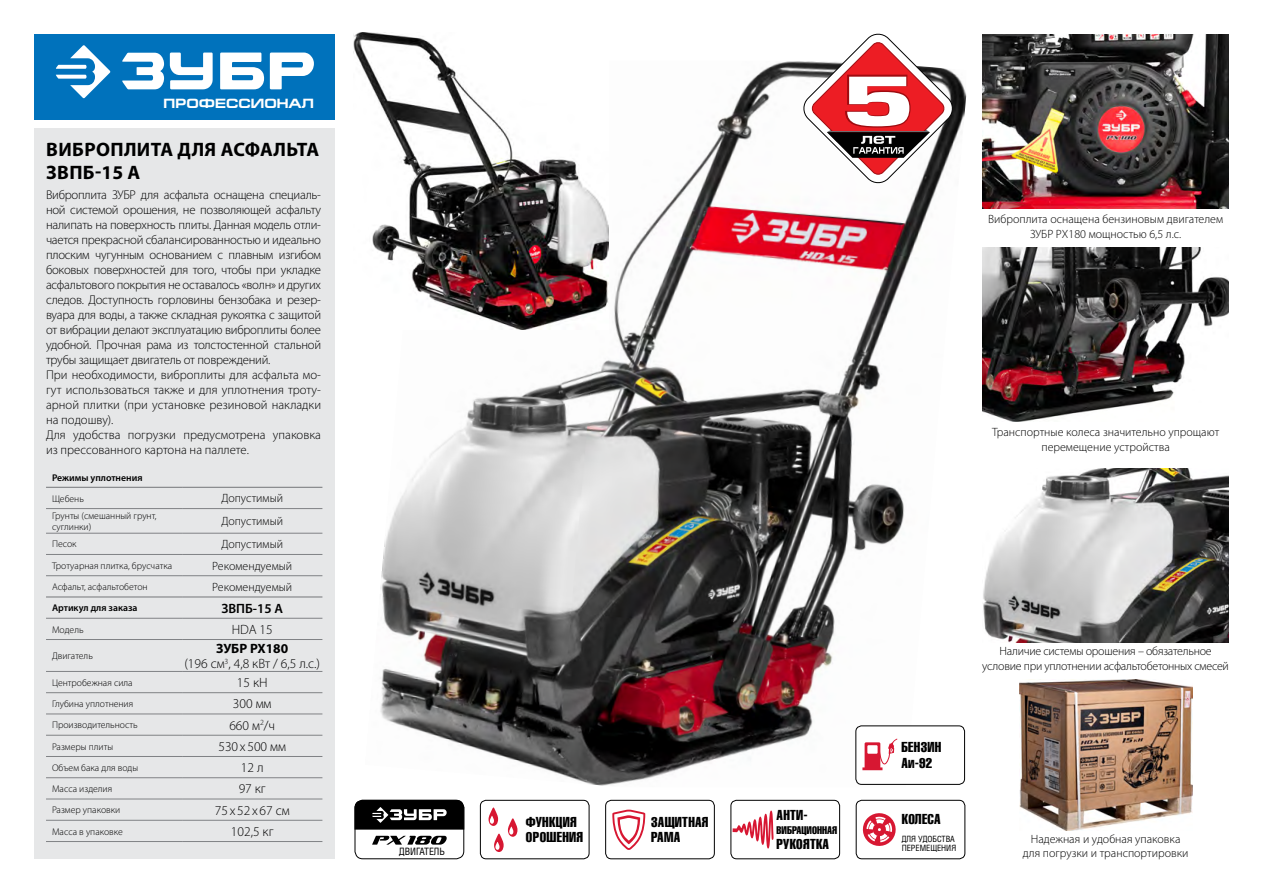
<style>
.page{position:relative;width:1263px;height:893px;background:#fff}
.page>*{position:absolute;margin:0;border:0;box-sizing:border-box;transform-origin:0 0}
.t1{font:700 19.5px/23.4px "Myriad Pro";letter-spacing:.01em;color:#000}
.t2{font:14.1px/15.3px "AG Letterica Compressed";letter-spacing:.025em;color:#000}
.t3{font:300 13.5px/15px "Myriad Pro";color:#000;text-align:center}
.t4{font:700 13.5px "Europe Ext";color:#fff}
.t5{font:300 13.5px "Myriad Pro";letter-spacing:.06em;color:#000}
.t6{font:600 13.5px "Myriad Pro";color:#000}
.t7{font:300 12.75px/15px "Myriad Pro";letter-spacing:-.02em;color:#000}
.t8{font:300 12px/14.4px "Myriad Pro";color:#000;text-align:center}
.t9{font:300 12px/14.4px "Myriad Pro";letter-spacing:-.02em;color:#000;text-align:center}
.t10{font:10.8px "AG Letterica Compressed";letter-spacing:.005em;color:#000}
.t11{font:300 9.75px/10.5px "Myriad Pro";color:#000}
.t12{font:600 9.75px "Myriad Pro";color:#000}
.t13{font:9.75px "AG Letterica Condensed";color:#000}
.t14{font:8.25px/9px "AG Letterica Condensed";color:#000}
.s1{font-weight:700}
</style>
<div class="page">
<img style="left:380px;top:61px;width:586px;height:725px">
<img style="left:354px;top:33px;width:254px;height:296px">
<img style="left:983px;top:468px;width:246px;height:174px">
<img style="left:982px;top:247px;width:247px;height:174px">
<img style="left:982px;top:34px;width:247px;height:174px">
<div style="left:355px;top:800px;width:109px;height:59px;border:1px solid #000;border-radius:8px"></div>
<svg style="left:372px;top:836px;width:75px;height:9px"></svg>
<svg style="left:355px;top:800px;width:109px;height:29px;background:#262626"></svg>
<div style="left:34px;top:34px;width:301px;height:85px;background:#0072bc"></div>
<svg style="left:56px;top:45px;width:258px;height:53px"></svg>
<div style="left:34px;top:128px;width:301px;height:730px;background:#e6e7e8"></div>
<hr style="left:46px;top:508px;width:136px;height:1px;background:#808285">
<hr style="left:182px;top:508px;width:140px;height:1px;background:#808285">
<hr style="left:46px;top:533px;width:136px;height:1px;background:#808285">
<hr style="left:182px;top:533px;width:140px;height:1px;background:#808285">
<hr style="left:46px;top:554px;width:136px;height:1px;background:#808285">
<hr style="left:182px;top:554px;width:140px;height:1px;background:#808285">
<hr style="left:46px;top:575px;width:136px;height:1px;background:#808285">
<hr style="left:182px;top:575px;width:140px;height:1px;background:#808285">
<hr style="left:46px;top:618px;width:136px;height:1px;background:#808285">
<hr style="left:182px;top:618px;width:140px;height:1px;background:#808285">
<hr style="left:46px;top:639px;width:136px;height:1px;background:#808285">
<hr style="left:182px;top:639px;width:140px;height:1px;background:#808285">
<hr style="left:46px;top:671px;width:136px;height:1px;background:#808285">
<hr style="left:182px;top:671px;width:140px;height:1px;background:#808285">
<hr style="left:46px;top:692px;width:136px;height:1px;background:#808285">
<hr style="left:182px;top:692px;width:140px;height:1px;background:#808285">
<hr style="left:46px;top:714px;width:136px;height:1px;background:#808285">
<hr style="left:182px;top:714px;width:140px;height:1px;background:#808285">
<hr style="left:46px;top:735px;width:136px;height:1px;background:#808285">
<hr style="left:182px;top:735px;width:140px;height:1px;background:#808285">
<hr style="left:46px;top:756px;width:136px;height:1px;background:#808285">
<hr style="left:182px;top:756px;width:140px;height:1px;background:#808285">
<hr style="left:46px;top:777px;width:136px;height:1px;background:#808285">
<hr style="left:182px;top:777px;width:140px;height:1px;background:#808285">
<hr style="left:46px;top:799px;width:136px;height:1px;background:#808285">
<hr style="left:182px;top:799px;width:140px;height:1px;background:#808285">
<hr style="left:46px;top:820px;width:136px;height:1px;background:#808285">
<hr style="left:182px;top:820px;width:140px;height:1px;background:#808285">
<hr style="left:46px;top:841px;width:136px;height:1px;background:#808285">
<hr style="left:182px;top:841px;width:140px;height:1px;background:#808285">
<hr style="left:46px;top:487px;width:136px;height:1px;background:#808285">
<hr style="left:182px;top:487px;width:140px;height:1px;background:#808285">
<hr style="left:46px;top:596px;width:136px;height:1px;background:#808285">
<hr style="left:182px;top:596px;width:140px;height:1px;background:#808285">
<div style="left:605px;top:800px;width:109px;height:59px;border:1px solid #000;border-radius:6px"></div>
<svg style="left:612px;top:810px;width:33px;height:40px"></svg>
<div style="left:731px;top:800px;width:109px;height:59px;border:1px solid #000;border-radius:6px"></div>
<svg style="left:732px;top:810px;width:41px;height:39px"></svg>
<div style="left:856px;top:800px;width:109px;height:59px;border:1px solid #000;border-radius:6px"></div>
<svg style="left:862px;top:813px;width:34px;height:33px"></svg>
<img style="left:1019px;top:680px;width:173px;height:150px">
<svg style="left:802px;top:33px;width:152px;height:152px"></svg>
<div style="left:856px;top:726px;width:108px;height:58px;background:#fff;border-radius:6px"></div>
<div style="left:856px;top:726px;width:109px;height:58px;border:1px solid #000;border-radius:6px"></div>
<svg style="left:862px;top:739px;width:35px;height:31px"></svg>
<div style="left:480px;top:800px;width:109px;height:59px;border:1px solid #000;border-radius:6px"></div>
<svg style="left:488px;top:807px;width:29px;height:45px"></svg>
<p class="t4" style="left:138px;top:91px;width:152px">профессионал</p>
<p class="t4" style="left:164px;top:96px;width:152px">профессионал</p>
<h1 class="t1" style="left:46px;top:137px;width:275px">виброплита Для асфальта<br>ЗВПБ</h1>
<h1 class="t1" style="left:95px;top:160px;width:46px">-15 А</h1>
<p class="t7" style="left:46px;top:187px;width:277px">Виброплита ЗУБР для асфальта оснащена специаль&shy;ной системой орошения, не позволяющей асфальту налипать на поверхность плиты. Данная модель отли&shy;чается прекрасной сбалансированностью и идеально плоским чугунным основанием с плавным изгибом боковых поверхностей для того, чтобы при укладке асфальтового покрытия не оставалось «волн» и других следов. Доступность горловины бензобака и резер&shy;вуара для воды, а также складная рукоятка с защитой от вибрации делают эксплуатацию виброплиты более удобной. Прочная рама из толстостенной стальной трубы защищает двигатель от повреждений.<br>При необходимости, виброплиты для асфальта мо&shy;гут использоваться также и для уплотнения троту&shy;арной плитки (при установке резиновой накладки на подошву).<br>Для удобства погрузки предусмотрена упаковка из прессованного картона на паллете.</p>
<p class="t12" style="left:52px;top:472px;width:92px">Режимы уплотнения</p>
<p class="t11" style="left:52px;top:493px;width:33px">Щебень</p>
<p class="t8" style="left:221px;top:491px;width:63px">Допустимый</p>
<p class="t11" style="left:52px;top:511px;width:106px">Грунты (смешанный грунт, суглинки)</p>
<p class="t8" style="left:221px;top:514px;width:63px">Допустимый</p>
<p class="t11" style="left:52px;top:539px;width:26px">Песок</p>
<p class="t8" style="left:221px;top:537px;width:63px">Допустимый</p>
<p class="t11" style="left:52px;top:560px;width:122px">Тротуарная плитка, брусчатка</p>
<p class="t8" style="left:212px;top:558px;width:82px">Рекомендуемый</p>
<p class="t11" style="left:52px;top:581px;width:97px">Асфальт, асфальтобетон</p>
<p class="t8" style="left:212px;top:579px;width:82px">Рекомендуемый</p>
<p class="t12" style="left:52px;top:602px;width:87px">Артикул для заказа</p>
<p class="t6" style="left:221px;top:600px;width:63px">ЗВПБ-15 А</p>
<p class="t11" style="left:52px;top:624px;width:33px">Модель</p>
<p class="t3" style="left:232px;top:622px;width:43px">HDA 15</p>
<p class="t11" style="left:52px;top:650px;width:42px">Двигатель</p>
<p class="t3" style="left:184px;top:641px;width:137px"><span class="s1">ЗУБР PX180<br></span>(196 см<sup>3</sup>, 4,8 кВт / 6,5 л.с.)</p>
<p class="t11" style="left:52px;top:677px;width:82px">Центробежная сила</p>
<p class="t3" style="left:237px;top:675px;width:32px">15 кН</p>
<p class="t11" style="left:52px;top:698px;width:83px">Глубина уплотнения</p>
<p class="t3" style="left:233px;top:696px;width:40px">300 мм</p>
<p class="t11" style="left:52px;top:720px;width:87px">Производительность</p>
<p class="t3" style="left:229px;top:717px;width:47px">660 м<sup>2</sup>/ч</p>
<p class="t11" style="left:52px;top:741px;width:63px">Размеры плиты</p>
<p class="t3" style="left:218px;top:739px;width:69px">530 х 500 мм</p>
<p class="t11" style="left:52px;top:762px;width:88px">Объем бака для воды</p>
<p class="t3" style="left:241px;top:760px;width:24px">12 л</p>
<p class="t11" style="left:52px;top:783px;width:62px">Масса изделия</p>
<p class="t3" style="left:239px;top:781px;width:29px">97 кг</p>
<p class="t11" style="left:52px;top:805px;width:70px">Размер упаковки</p>
<p class="t5" style="left:215px;top:802px;width:76px">75х52х67 см</p>
<p class="t11" style="left:52px;top:826px;width:72px">Масса в упаковке</p>
<p class="t3" style="left:231px;top:824px;width:44px">102,5 кг</p>
<p class="t13" style="left:399px;top:845px;width:27px">дви гател</p>
<p class="t13" style="left:440px;top:845px;width:7px">ь</p>
<p class="t8" style="left:988px;top:212px;width:237px">Виброплита оснащена бензиновым двигателем<br>ЗУБР PX180 мощностью 6,5 л.с.</p>
<p class="t8" style="left:992px;top:425px;width:229px">Транспортные колеса значительно упрощают перемещение устройства</p>
<p class="t2" style="left:526px;top:814px;width:39px">функция орошения</p>
<p class="t2" style="left:651px;top:814px;width:59px">ЗАЩИТНАЯ<br>РАМА</p>
<p class="t2" style="left:776px;top:807px;width:32px">АНТИ-</p>
<p class="t10" style="left:776px;top:824px;width:62px">ВИБРАЦИОННАЯ</p>
<p class="t2" style="left:776px;top:836px;width:54px">РУКОЯТКА</p>
<p class="t2" style="left:901px;top:739px;width:42px">БЕНЗИН<br>Аи-92</p>
<p class="t9" style="left:982px;top:644px;width:248px">Наличие системы орошения – обязательное условие при уплотнении асфальтобетонных смесей</p>
<p class="t2" style="left:902px;top:812px;width:41px">КОЛЕСА</p>
<p class="t14" style="left:902px;top:835px;width:56px">ДЛЯ УДОБСТВА<br>ПЕРЕМЕЩЕНИЯ</p>
<p class="t8" style="left:1023px;top:832px;width:167px">Надежная и удобная упаковка для погрузки и транспортировки</p>
</div>
